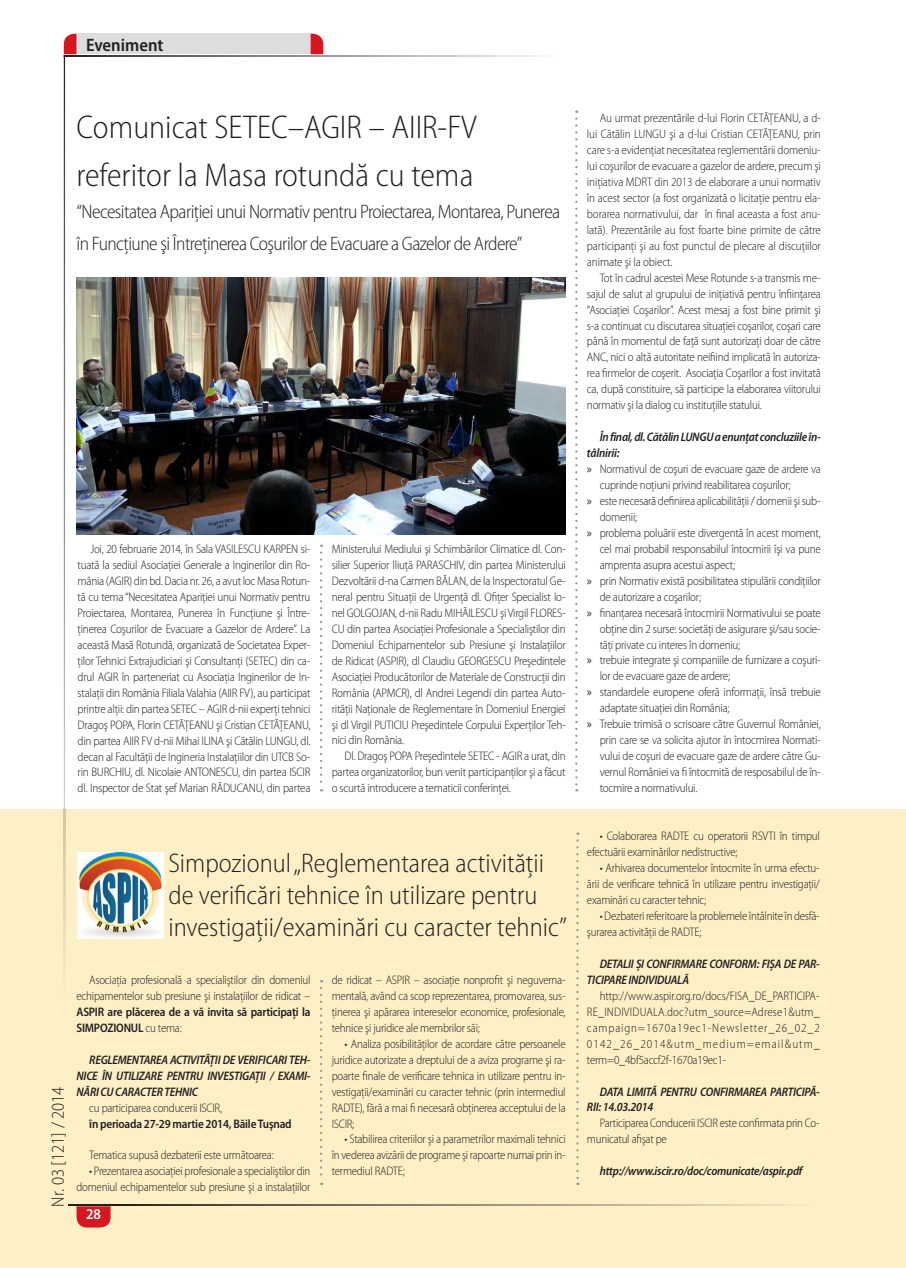
<style>
.page{position:relative;width:906px;height:1268px;background:#fff}
.page>*{position:absolute;margin:0;border:0;box-sizing:border-box;transform-origin:0 0}
.t1{font:300 semi-condensed 33px/47.8px "Myriad Pro";color:#231f20}
.t2{font:300 semi-condensed 27px/32px "Myriad Pro";color:#231f20}
.t3{font:300 semi-condensed 19.5px/32px "Myriad Pro";letter-spacing:-.03em;color:#231f20}
.t4{font:300 semi-condensed 18px "Myriad Pro";color:#231f20}
.t5{font:600 semi-condensed 18px "Myriad Pro";color:#231f20}
.t6{font:600 semi-condensed 15px "Myriad Pro";color:#fff}
.t7{font:300 semi-condensed 12.3px/15.9px "Myriad Pro";letter-spacing:-.02em;color:#231f20;text-align:justify}
.t8{font:italic 600 semi-condensed 12.3px/15.9px "Myriad Pro";letter-spacing:-.02em;color:#231f20}
.t9{font:600 semi-condensed 12.3px/15.9px "Myriad Pro";letter-spacing:-.02em;color:#231f20}
.s1{font-weight:300}
.s2{font-weight:400;font-stretch:normal}
</style>
<div class="page">
<div style="left:0;top:809px;width:906px;height:458px;background:#fef0c6"></div>
<svg style="left:77px;top:1205px;width:34px;height:22px"></svg>
<svg style="left:111px;top:1204px;width:679px;height:1px"></svg>
<hr style="left:68px;top:1203px;width:43px;height:2px;background:#231f20">
<svg style="left:64px;top:809px;width:1px;height:156px"></svg>
<svg style="left:310px;top:34px;width:13px;height:20px"></svg>
<svg style="left:77px;top:55px;width:466px;height:2px"></svg>
<svg style="left:64px;top:34px;width:13px;height:775px"></svg>
<div style="left:78px;top:34px;width:231px;height:20px;background:#dcdddf"></div>
<svg style="left:575px;top:111px;width:2px;height:680px"></svg>
<svg style="left:320px;top:544px;width:2px;height:247px"></svg>
<svg style="left:320px;top:980px;width:2px;height:204px"></svg>
<svg style="left:576px;top:840px;width:2px;height:344px"></svg>
<img style="left:77px;top:277px;width:489px;height:257px">
<img style="left:78px;top:852px;width:85px;height:86px">
<h3 class="t5" style="left:86px;top:35px;width:79px">Eveniment</h3>
<h1 class="t1" style="left:77px;top:104px;width:402px">Comunicat SETEC–AGIR – AIIR-FV referitor la Masa rotundă cu tema</h1>
<h3 class="t3" style="left:77px;top:196px;width:485px">“Necesitatea Apariţiei unui Normativ pentru Proiectarea, Montarea, Punerea în Funcţiune şi Întreţinerea Coşurilor de Evacuare a Gazelor de Ardere”</h3>
<p class="t7" style="left:78px;top:541px;width:234px;text-indent:13px">Joi, 20 februarie 2014, în Sala VASILESCU KARPEN si&shy;tuată la sediul Asociaţiei Generale a Inginerilor din Ro&shy;mânia (AGIR) din bd. Dacia nr. 26, a avut loc Masa Rotun&shy;tă cu tema “Necesitatea Apariţiei unui Normativ pentru Proiectarea, Montarea, Punerea în Funcţiune şi Între&shy;ţinerea Coşurilor de Evacuare a Gazelor de Ardere”. La această Masă Rotundă, organizată de Societatea Exper&shy;ţilor Tehnici Extrajudiciari şi Consultanţi (SETEC) din ca&shy;drul AGIR în parteneriat cu Asociaţia Inginerilor de In&shy;stalaţii din România Filiala Valahia (AIIR FV), au participat printre alţii: din partea SETEC – AGIR d-nii experţi tehnici Dragoş POPA, Florin CETĂŢEANU şi Cristian CETĂŢEANU, din partea AIIR FV d-nii Mihai ILINA şi Cătălin LUNGU, dl. decan al Facultăţii de Ingineria Instalaţiilor din UTCB So&shy;rin BURCHIU, dl. Nicolaie ANTONESCU, din partea ISCIR dl. Inspector de Stat şef Marian RĂDUCANU, din partea</p>
<p class="t7" style="left:332px;top:541px;width:235px">Ministerului Mediului şi Schimbărilor Climatice dl. Con&shy;silier Superior Iliuţă PARASCHIV, din partea Ministerului Dezvoltării d-na Carmen BĂLAN, de la Inspectoratul Ge&shy;neral pentru Situaţii de Urgenţă dl. Ofiţer Specialist Io&shy;nel GOLGOJAN, d-nii Radu MIHĂILESCU şi Virgil FLORES-CU din partea Asociaţiei Profesionale a Specialiştilor din Domeniul Echipamentelor sub Presiune şi Instalaţiilor de Ridicat (ASPIR), dl Claudiu GEORGESCU Preşedintele Asociaţiei Producătorilor de Materiale de Construcţii din România (APMCR), dl Andrei Legendi din partea Auto&shy;rităţii Naţionale de Reglementare în Domeniul Energiei şi dl Virgil PUTICIU Preşedintele Corpului Experţilor Teh&shy;nici din România.</p>
<p class="t7" style="left:332px;top:748px;width:235px;text-indent:13px">Dl. Dragoş POPA Preşedintele SETEC - AGIR a urat, din partea organizatorilor, bun venit participanţilor şi a făcut o scurtă introducere a tematicii conferinţei.</p>
<h2 class="t2" style="left:168px;top:847px;width:400px">Simpozionul „Reglementarea activităţii de verificări tehnice în utilizare pentru investigaţii/examinări cu caracter tehnic”</h2>
<h3 class="t4" style="left:48px;top:1206px;width:122px;rotate:-90deg">Nr. 03 [121] / 2014</h3>
<p class="t7" style="left:77px;top:971px;width:235px;text-align:right">Asociaţia profesională a specialiştilor din domeniul echipamentelor sub presiune şi instalaţiilor de ridicat –</p>
<p class="t9" style="left:77px;top:1003px;width:235px">ASPIR are plăcerea de a vă invita să participaţi la<br>SIMPOZIONUL <span class="s1">cu tema:</span></p>
<p class="t8" style="left:77px;top:1051px;width:235px;text-align:justify;text-indent:13px">REGLEMENTAREA ACTIVITĂŢII DE VERIFICARI TEH-NICE ÎN UTILIZARE PENTRU INVESTIGAŢII / EXAMI-NĂRI CU CARACTER TEHNIC</p>
<p class="t7" style="left:89px;top:1099px;width:134px">cu participarea conducerii ISCIR,</p>
<p class="t9" style="left:89px;top:1115px;width:204px">în perioada 27-29 martie 2014, Băile Tuşnad</p>
<p class="t7" style="left:89px;top:1147px;width:186px">Tematica supusă dezbaterii este următoarea:</p>
<p class="t7" style="left:77px;top:1163px;width:235px;text-align:right">• Prezentarea asociaţiei profesionale a specialiştilor din domeniul echipamentelor sub presiune şi a instalaţiilor</p>
<p class="t6" style="left:86px;top:1205px;width:16px">28</p>
<p class="t7" style="left:332px;top:971px;width:235px">de ridicat – ASPIR – asociaţie nonprofit şi neguverna&shy;mentală, având ca scop reprezentarea, promovarea, sus&shy;ţinerea şi apărarea intereselor economice, profesionale, tehnice şi juridice ale membrilor săi;</p>
<p class="t7" style="left:332px;top:1035px;width:235px;text-indent:13px">• Analiza posibilităţilor de acordare către persoanele juridice autorizate a dreptului de a aviza programe şi ra&shy;poarte finale de verificare tehnica in utilizare pentru in&shy;vestigaţii/examinări cu caracter tehnic (prin intermediul RADTE), fără a mai fi necesară obţinerea acceptului de la ISCIR;</p>
<p class="t7" style="left:332px;top:1131px;width:235px;text-indent:13px">• Stabilirea criteriilor şi a parametrilor maximali tehnici în vederea avizării de programe şi rapoarte numai prin in&shy;termediul RADTE;</p>
<p class="t7" style="left:587px;top:110px;width:235px;text-indent:13px">Au urmat prezentările d-lui Florin CETĂŢEANU, a d&shy;lui Cătălin LUNGU şi a d-lui Cristian CETĂŢEANU, prin care s-a evidenţiat necesitatea reglementării domeniu&shy;lui coşurilor de evacuare a gazelor de ardere, precum şi iniţiativa MDRT din 2013 de elaborare a unui normativ în acest sector (a fost organizată o licitaţie pentru ela&shy;borarea normativului, dar în final aceasta a fost anu&shy;lată). Prezentările au fost foarte bine primite de către participanţi şi au fost punctul de plecare al discuţiilor animate şi la obiect.</p>
<p class="t7" style="left:587px;top:270px;width:235px;text-indent:13px">Tot în cadrul acestei Mese Rotunde s-a transmis me&shy;sajul de salut al grupului de iniţiativă pentru înfiinţarea “Asociaţiei Coşarilor”. Acest mesaj a fost bine primit şi s-a continuat cu discutarea situaţiei coşarilor, coşari care până în momentul de faţă sunt autorizaţi doar de către ANC, nici o altă autoritate neifiind implicată în autoriza&shy;rea firmelor de coşerit. Asociaţia Coşarilor a fost invitată ca, după constituire, să participe la elaborarea viitorului normativ şi la dialog cu instituţiile statului.</p>
<p class="t8" style="left:600px;top:429px;width:223px">În final, dl. Cătălin LUNGU a enunţat concluziile în-</p>
<p class="t8" style="left:587px;top:445px;width:34px">tâlnirii:</p>
<p class="t7" style="left:587px;top:461px;width:235px"><span class="s2">»</span> Normativul de coşuri de evacuare gaze de ardere va</p>
<p class="t7" style="left:600px;top:477px;width:192px">cuprinde noţiuni privind reabilitarea coşurilor;</p>
<p class="t7" style="left:587px;top:493px;width:235px"><span class="s2">»</span> este necesară definirea aplicabilităţii / domenii şi sub-</p>
<p class="t7" style="left:600px;top:509px;width:39px">domenii;</p>
<p class="t7" style="left:587px;top:525px;width:235px"><span class="s2">»</span> problema poluării este divergentă în acest moment,</p>
<p class="t7" style="left:600px;top:541px;width:223px">cel mai probabil responsabilul întocmirii îşi va pune</p>
<p class="t7" style="left:600px;top:557px;width:137px">amprenta asupra acestui aspect;</p>
<p class="t7" style="left:587px;top:573px;width:235px"><span class="s2">»</span> prin Normativ există posibilitatea stipulării condiţiilor</p>
<p class="t7" style="left:600px;top:588px;width:103px">de autorizare a coşarilor;</p>
<p class="t7" style="left:587px;top:604px;width:235px"><span class="s2">»</span> finanţarea necesară întocmirii Normativului se poate</p>
<p class="t7" style="left:600px;top:620px;width:223px">obţine din 2 surse: societăţi de asigurare şi/sau socie-</p>
<p class="t7" style="left:600px;top:636px;width:142px">tăţi private cu interes în domeniu;</p>
<p class="t7" style="left:587px;top:652px;width:235px"><span class="s2">»</span> trebuie integrate şi companiile de furnizare a coşuri-</p>
<p class="t7" style="left:600px;top:668px;width:132px">lor de evacuare gaze de ardere;</p>
<p class="t7" style="left:587px;top:684px;width:235px"><span class="s2">»</span> standardele europene oferă informaţii, însă trebuie</p>
<p class="t7" style="left:600px;top:700px;width:131px">adaptate situaţiei din România;</p>
<p class="t7" style="left:587px;top:716px;width:235px"><span class="s2">»</span> Trebuie trimisă o scrisoare către Guvernul României,</p>
<p class="t7" style="left:600px;top:732px;width:223px">prin care se va solicita ajutor în întocmirea Normati-</p>
<p class="t7" style="left:600px;top:748px;width:223px">vului de coşuri de evacuare gaze de ardere către Gu-</p>
<p class="t7" style="left:600px;top:764px;width:223px">vernul României va fi întocmită de resposabilul de în-</p>
<p class="t7" style="left:600px;top:780px;width:99px">tocmire a normativului.</p>
<p class="t7" style="left:587px;top:828px;width:234px;text-indent:13px">• Colaborarea RADTE cu operatorii RSVTI în timpul efectuării examinărilor nedistructive;</p>
<p class="t7" style="left:587px;top:860px;width:234px;text-indent:13px">• Arhivarea documentelor întocmite în urma efectu&shy;ării de verificare tehnică în utilizare pentru investigaţii/ examinări cu caracter tehnic;</p>
<p class="t7" style="left:587px;top:908px;width:234px;text-indent:13px">• Dezbateri referitoare la problemele întâlnite în desfă&shy;şurarea activităţii de RADTE;</p>
<p class="t8" style="left:587px;top:955px;width:234px;text-indent:13px">DETALII ŞI CONFIRMARE CONFORM: FIŞA DE PAR-<br>TICIPARE INDIVIDUALĂ</p>
<p class="t7" style="left:587px;top:987px;width:234px;text-indent:13px">http://www.aspir.org.ro/docs/FISA_DE_PARTICIPA-RE_INDIVIDUALA.doc?utm_source=Adrese1&amp;utm_ campaign=1670a19ec1-Newsletter_26_02_2<br>0142_26_2014&amp;utm_medium=email&amp;utm_ term=0_4bf5accf2f-1670a19ec1-</p>
<p class="t8" style="left:587px;top:1083px;width:234px;text-indent:13px">DATA LIMITĂ PENTRU CONFIRMAREA PARTICIPĂ-<br>RII: 14.03.2014</p>
<p class="t7" style="left:587px;top:1115px;width:234px;text-indent:13px">Participarea Conducerii ISCIR este confirmata prin Co&shy;municatul afişat pe</p>
<p class="t8" style="left:600px;top:1163px;width:204px">http://www.iscir.ro/doc/comunicate/aspir.pdf</p>
</div>
